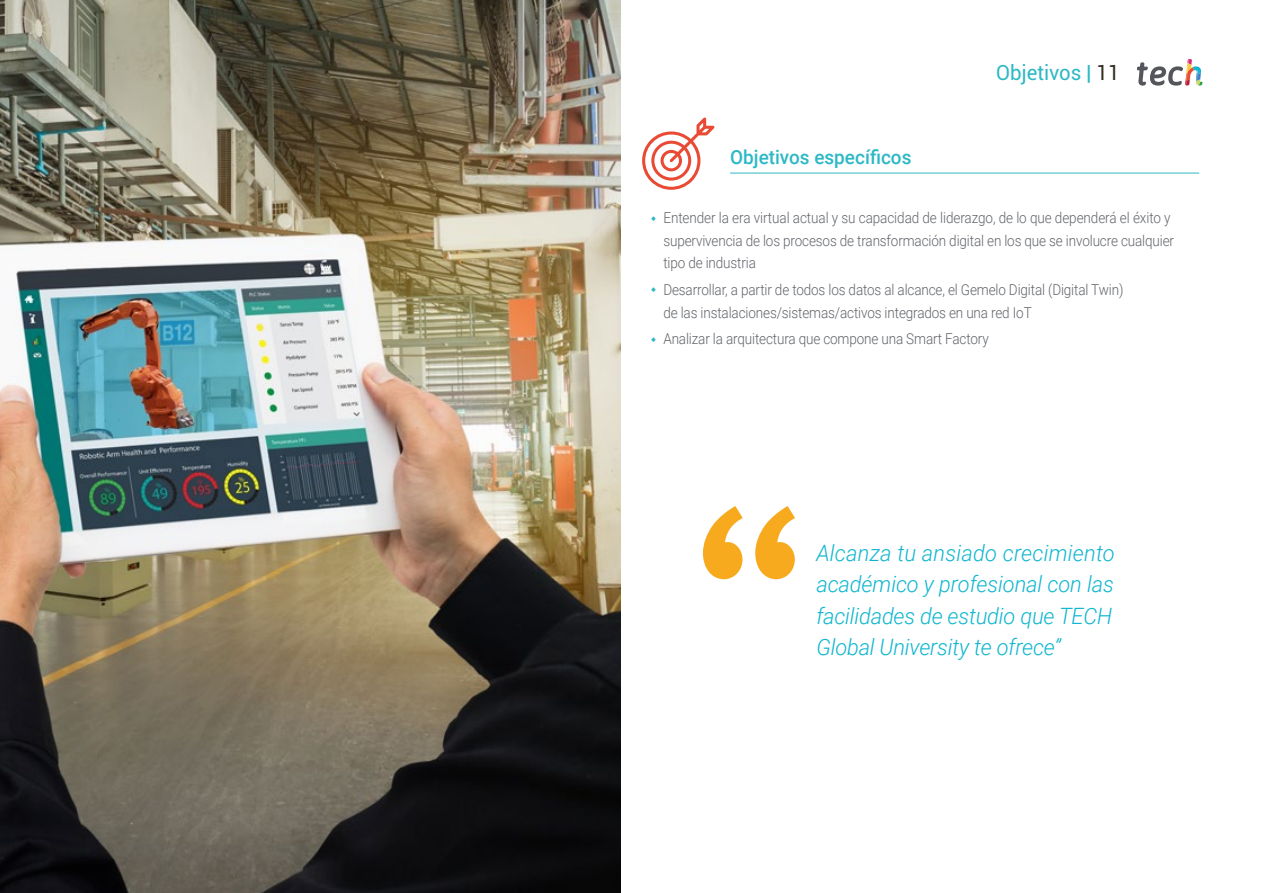
<style>
.page{position:relative;width:1263px;height:893px;background:#fff}
.page>*{position:absolute;margin:0;border:0;box-sizing:border-box;transform-origin:0 0}
.t1{font:italic 300 22.5px/31.5px "Roboto";letter-spacing:-.01em;color:#0fb6cf;text-align:justify}
.t2{font:21px "Roboto";color:#2db8c5}
.t3{font:500 19.5px "Roboto";color:#2db8c5}
.t4{font:300 15px/22.5px "Roboto";letter-spacing:-.01em;color:#61646a;scale:.9 1}
.s1{color:#312e20}
</style>
<div class="page">
<hr style="left:730px;top:173px;width:469px;height:1px;background:#2db8c5">
<svg style="left:642px;top:117px;width:72px;height:73px"></svg>
<img style="left:0;top:0;width:621px;height:893px">
<svg style="left:703px;top:506px;width:92px;height:73px"></svg>
<svg style="left:1137px;top:59px;width:65px;height:27px"></svg>
<h3 class="t3" style="left:730px;top:144px;width:183px">Objetivos específicos</h3>
<h2 class="t2" style="left:996px;top:57px;width:125px">Objetivos | <span class="s1">11</span></h2>
<p class="t4" style="left:663px;top:206px;width:569px">Entender la era virtual actual y su capacidad de liderazgo, de lo que dependerá el éxito y supervivencia de los procesos de transformación digital en los que se involucre cualquier tipo de industria</p>
<p class="t4" style="left:663px;top:278px;width:513px">Desarrollar, a partir de todos los datos al alcance, el Gemelo Digital (Digital Twin) de las instalaciones/sistemas/activos integrados en una red IoT</p>
<p class="t4" style="left:663px;top:327px;width:363px">Analizar la arquitectura que compone una Smart Factory</p>
<h1 class="t1" style="left:816px;top:536px;width:300px">Alcanza tu ansiado crecimiento académico y profesional con las facilidades de estudio que TECH Global University te ofrece”</h1>
</div>
